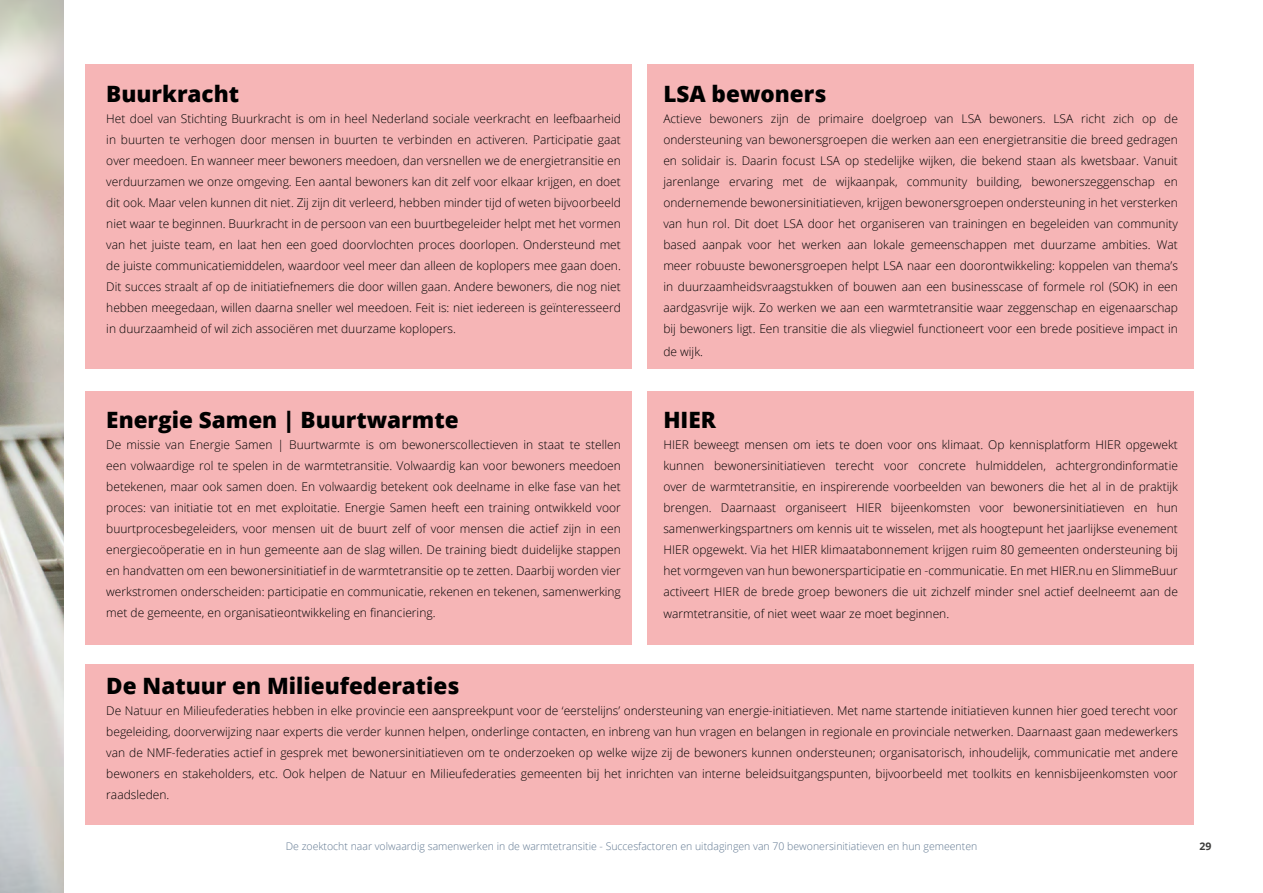
<style>
.page{position:relative;width:1263px;height:893px;background:#fff}
.page>*{position:absolute;margin:0;border:0;box-sizing:border-box;transform-origin:0 0}
.t1{font:800 22.5px "Open Sans";color:#000}
.t2{font:300 12px/21px "Open Sans";color:#000;text-align:justify}
.t3{font:300 10.5px "Open Sans";color:#607790}
.t4{font:700 10.5px "Open Sans";color:#3c3c3b}
</style>
<div class="page">
<div style="left:85px;top:64px;width:546px;height:305px;background:#f6b5b6"></div>
<div style="left:647px;top:64px;width:547px;height:305px;background:#f6b5b6"></div>
<div style="left:647px;top:391px;width:547px;height:254px;background:#f6b5b6"></div>
<div style="left:85px;top:391px;width:546px;height:254px;background:#f6b5b6"></div>
<div style="left:85px;top:665px;width:1109px;height:160px;background:#f6b5b6"></div>
<img style="left:0;top:0;width:64px;height:893px">
<h2 class="t1" style="left:106px;top:77px;width:134px">Buurkracht</h2>
<p class="t2" style="left:106px;top:108px;width:516px">Het doel van Stichting Buurkracht is om in heel Nederland sociale veerkracht en leefbaarheid in buurten te verhogen door mensen in buurten te verbinden en activeren. Participatie gaat over meedoen. En wanneer meer bewoners meedoen, dan versnellen we de energietransitie en verduurzamen we onze omgeving. Een aantal bewoners kan dit zelf voor elkaar krijgen, en doet dit ook. Maar velen kunnen dit niet. Zij zijn dit verleerd, hebben minder tijd of weten bijvoorbeeld niet waar te beginnen. Buurkracht in de persoon van een buurtbegeleider helpt met het vormen van het juiste team, en laat hen een goed doorvlochten proces doorlopen. Ondersteund met de juiste communicatiemiddelen, waardoor veel meer dan alleen de koplopers mee gaan doen.<br>Dit succes straalt af op de initiatiefnemers die door willen gaan. Andere bewoners, die nog niet hebben meegedaan, willen daarna sneller wel meedoen. Feit is: niet iedereen is geïnteresseerd in duurzaamheid of wil zich associëren met duurzame koplopers.</p>
<h2 class="t1" style="left:106px;top:402px;width:354px">Energie Samen | Buurtwarmte</h2>
<p class="t2" style="left:106px;top:434px;width:516px">De missie van Energie Samen | Buurtwarmte is om bewonerscollectieven in staat te stellen een volwaardige rol te spelen in de warmtetransitie. Volwaardig kan voor bewoners meedoen betekenen, maar ook samen doen. En volwaardig betekent ook deelname in elke fase van het proces: van initiatie tot en met exploitatie. Energie Samen heeft een training ontwikkeld voor buurtprocesbegeleiders, voor mensen uit de buurt zelf of voor mensen die actief zijn in een energiecoöperatie en in hun gemeente aan de slag willen. De training biedt duidelijke stappen en handvatten om een bewonersinitiatief in de warmtetransitie op te zetten. Daarbij worden vier werkstromen onderscheiden: participatie en communicatie, rekenen en tekenen, samenwerking met de gemeente, en organisatieontwikkeling en financiering.</p>
<h2 class="t1" style="left:663px;top:77px;width:164px">LSA bewoners</h2>
<p class="t2" style="left:663px;top:108px;width:516px">Actieve bewoners zijn de primaire doelgroep van LSA bewoners. LSA richt zich op de ondersteuning van bewonersgroepen die werken aan een energietransitie die breed gedragen en solidair is. Daarin focust LSA op stedelijke wijken, die bekend staan als kwetsbaar. Vanuit jarenlange ervaring met de wijkaanpak, community building, bewonerszeggenschap en ondernemende bewonersinitiatieven, krijgen bewonersgroepen ondersteuning in het versterken van hun rol. Dit doet LSA door het organiseren van trainingen en begeleiden van community based aanpak voor het werken aan lokale gemeenschappen met duurzame ambities. Wat meer robuuste bewonersgroepen helpt LSA naar een doorontwikkeling: koppelen van thema’s in duurzaamheidsvraagstukken of bouwen aan een businesscase of formele rol (SOK) in een aardgasvrije wijk. Zo werken we aan een warmtetransitie waar zeggenschap en eigenaarschap bij bewoners ligt. Een transitie die als vliegwiel functioneert voor een brede positieve impact in</p>
<p class="t2" style="left:663px;top:341px;width:41px">de wijk.</p>
<h2 class="t1" style="left:663px;top:402px;width:54px">HIER</h2>
<p class="t2" style="left:663px;top:434px;width:516px">HIER beweegt mensen om iets te doen voor ons klimaat. Op kennisplatform HIER opgewekt kunnen bewonersinitiatieven terecht voor concrete hulmiddelen, achtergrondinformatie over de warmtetransitie, en inspirerende voorbeelden van bewoners die het al in de praktijk brengen. Daarnaast organiseert HIER bijeenkomsten voor bewonersinitiatieven en hun samenwerkingspartners om kennis uit te wisselen, met als hoogtepunt het jaarlijkse evenement HIER opgewekt. Via het HIER klimaatabonnement krijgen ruim 80 gemeenten ondersteuning bij het vormgeven van hun bewonersparticipatie en -communicatie. En met HIER.nu en SlimmeBuur activeert HIER de brede groep bewoners die uit zichzelf minder snel actief deelneemt aan de</p>
<p class="t2" style="left:663px;top:603px;width:287px">warmtetransitie, of niet weet waar ze moet beginnen.</p>
<h2 class="t1" style="left:106px;top:669px;width:355px">De Natuur en Milieufederaties</h2>
<p class="t2" style="left:106px;top:700px;width:1073px">De Natuur en Milieufederaties hebben in elke provincie een aanspreekpunt voor de ‘eerstelijns’ ondersteuning van energie-initiatieven. Met name startende initiatieven kunnen hier goed terecht voor begeleiding, doorverwijzing naar experts die verder kunnen helpen, onderlinge contacten, en inbreng van hun vragen en belangen in regionale en provinciale netwerken. Daarnaast gaan medewerkers van de NMF-federaties actief in gesprek met bewonersinitiatieven om te onderzoeken op welke wijze zij de bewoners kunnen ondersteunen; organisatorisch, inhoudelijk, communicatie met andere bewoners en stakeholders, etc. Ook helpen de Natuur en Milieufederaties gemeenten bij het inrichten van interne beleidsuitgangspunten, bijvoorbeeld met toolkits en kennisbijeenkomsten voor raadsleden.</p>
<p class="t3" style="left:286px;top:838px;width:693px">De zoektocht naar volwaardig samenwerken in de warmtetransitie - Succesfactoren en uitdagingen van 70 bewonersinitiatieven en hun gemeenten</p>
<p class="t4" style="left:1199px;top:838px;width:13px">29</p>
</div>
